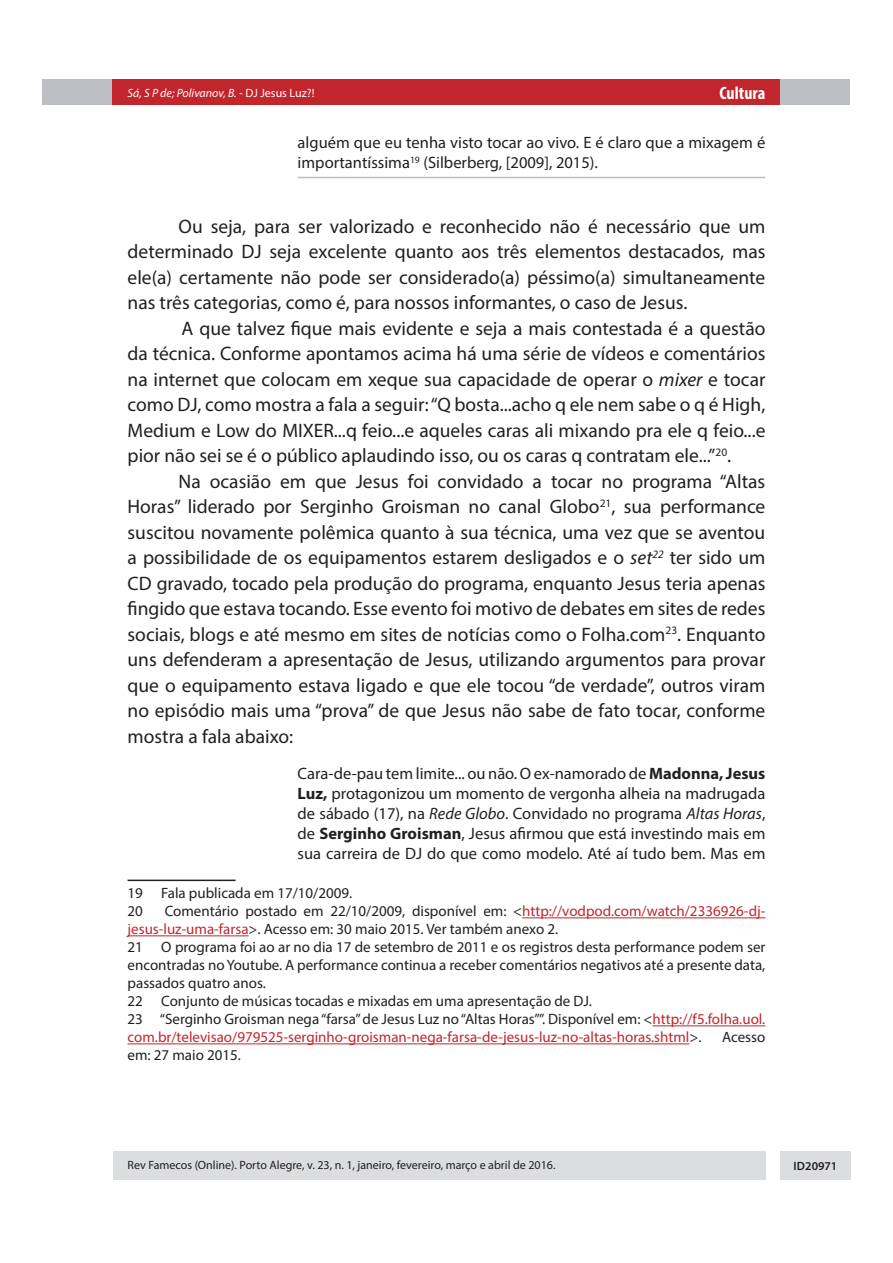
<style>
.page{position:relative;width:893px;height:1263px;background:#fff}
.page>*{position:absolute;margin:0;border:0;box-sizing:border-box;transform-origin:0 0}
.Interna_-_parágrafo{font:19.5px/25.5px "Myriad Pro";color:#231f20;text-align:justify}
.t1{font:700 condensed 18px "Myriad Pro";color:#fff}
.Interna_-_citação{font:16.5px/19.8px "Myriad Pro";color:#231f20}
.Interna_-_texto_nota{font:15px/18px "Myriad Pro";color:#231f20}
.Interna_-_texto_nota-2{font:15px/18px "Myriad Pro";color:#c2262d}
.t2{font:12px "Myriad Pro";color:#231f20}
.t3{font:italic 12px "Myriad Pro";color:#fff}
.t4{font:600 12px "Myriad Pro";color:#231f20}
.s1{font-style:normal}
.s2{font-style:italic}
.s3{font-weight:700}
.s4{color:#c2262d}
.s5{color:#231f20}
</style>
<div class="page">
<div style="left:43px;top:80px;width:807px;height:25px;background:#bcbec2"></div>
<div style="left:113px;top:80px;width:667px;height:25px;background:#c2262d"></div>
<div style="left:780px;top:1151px;width:70px;height:28px;background:#dcddde"></div>
<div style="left:113px;top:1151px;width:652px;height:28px;background:#dcddde"></div>
<hr style="left:298px;top:177px;width:467px;height:1px;background:#bcbec2">
<hr style="left:128px;top:879px;width:108px;height:2px;background:#231f20">
<hr style="left:522px;top:917px;width:243px;height:1px;background:#c2262d">
<hr style="left:128px;top:935px;width:121px;height:1px;background:#c2262d">
<hr style="left:652px;top:1025px;width:113px;height:1px;background:#c2262d">
<hr style="left:128px;top:1043px;width:561px;height:1px;background:#c2262d">
<p class="t3" style="left:128px;top:85px;width:188px">Sá, S P de; Polivanov, B. <span class="s1">- DJ Jesus Luz?!</span></p>
<p class="t1" style="left:719px;top:82px;width:47px">Cultura</p>
<p class="Interna_-_citação" style="left:298px;top:133px;width:469px">alguém que eu tenha visto tocar ao vivo. E é claro que a mixagem é importantíssima<sup>19</sup> (Silberberg, [2009], 2015).</p>
<p class="Interna_-_parágrafo" style="left:128px;top:213px;width:639px;text-indent:51px">Ou seja, para ser valorizado e reconhecido não é necessário que um determinado DJ seja excelente quanto aos três elementos destacados, mas ele(a) certamente não pode ser considerado(a) péssimo(a) simultaneamente nas três categorias, como é, para nossos informantes, o caso de Jesus.</p>
<p class="Interna_-_parágrafo" style="left:128px;top:315px;width:639px;text-indent:54px">A que talvez fique mais evidente e seja a mais contestada é a questão da técnica. Conforme apontamos acima há uma série de vídeos e comentários na internet que colocam em xeque sua capacidade de operar o <span class="s2">mixer</span> e tocar como DJ, como mostra a fala a seguir: “Q bosta...acho q ele nem sabe o q é High, Medium e Low do MIXER...q feio...e aqueles caras ali mixando pra ele q feio...e pior não sei se é o público aplaudindo isso, ou os caras q contratam ele...”<sup>20</sup>.</p>
<p class="Interna_-_parágrafo" style="left:128px;top:468px;width:639px;text-indent:51px">Na ocasião em que Jesus foi convidado a tocar no programa “Altas Horas” liderado por Serginho Groisman no canal Globo<sup>21</sup>, sua performance suscitou novamente polêmica quanto à sua técnica, uma vez que se aventou a possibilidade de os equipamentos estarem desligados e o <span class="s2">set</span><sup>22</sup> ter sido um CD gravado, tocado pela produção do programa, enquanto Jesus teria apenas fingido que estava tocando. Esse evento foi motivo de debates em sites de redes sociais, blogs e até mesmo em sites de notícias como o Folha.com<sup>23</sup>. Enquanto uns defenderam a apresentação de Jesus, utilizando argumentos para provar que o equipamento estava ligado e que ele tocou “de verdade”, outros viram no episódio mais uma “prova” de que Jesus não sabe de fato tocar, conforme mostra a fala abaixo:</p>
<p class="Interna_-_citação" style="left:298px;top:764px;width:469px;text-align:justify">Cara-de-pau tem limite... ou não. O ex-namorado de <span class="s3">Madonna, Jesus Luz,</span> protagonizou um momento de vergonha alheia na madrugada de sábado (17), na <span class="s2">Rede Globo</span>. Convidado no programa <span class="s2">Altas Horas</span>, de <span class="s3">Serginho Groisman</span>, Jesus afirmou que está investindo mais em sua carreira de DJ do que como modelo. Até aí tudo bem. Mas em</p>
<p class="Interna_-_texto_nota" style="left:128px;top:884px;width:226px">19 Fala publicada em 17/10/2009.</p>
<p class="Interna_-_texto_nota" style="left:128px;top:902px;width:17px">20</p>
<p class="Interna_-_texto_nota" style="left:128px;top:902px;width:639px;text-indent:37px">Comentário postado em 22/10/2009, disponível em: &lt;<span class="s4">http://vodpod.com/watch/2336926-dj&shy;jesus-luz-uma-farsa</span>&gt;. Acesso em: 30 maio 2015. Ver também anexo 2.</p>
<p class="Interna_-_texto_nota" style="left:128px;top:938px;width:639px;text-align:justify">21 O programa foi ao ar no dia 17 de setembro de 2011 e os registros desta performance podem ser encontradas no Youtube. A performance continua a receber comentários negativos até a presente data, passados quatro anos.</p>
<p class="Interna_-_texto_nota" style="left:128px;top:992px;width:466px">22 Conjunto de músicas tocadas e mixadas em uma apresentação de DJ.</p>
<p class="Interna_-_texto_nota-2" style="left:128px;top:1010px;width:639px"><span class="s5">23 “Serginho Groisman nega “farsa” de Jesus Luz no “Altas Horas””. Disponível em: &lt;</span>http://f5.folha.uol. com.br/televisao/979525-serginho-groisman-nega-farsa-de-jesus-luz-no-altas-horas.shtml<span class="s5">&gt;.</span></p>
<p class="Interna_-_texto_nota" style="left:722px;top:1028px;width:45px">Acesso</p>
<p class="Interna_-_texto_nota" style="left:128px;top:1046px;width:115px">em: 27 maio 2015.</p>
<p class="t2" style="left:128px;top:1158px;width:429px">Rev Famecos (Online). Porto Alegre, v. 23, n. 1, janeiro, fevereiro, março e abril de 2016.</p>
<p class="t4" style="left:793px;top:1158px;width:45px">ID20971</p>
</div>
